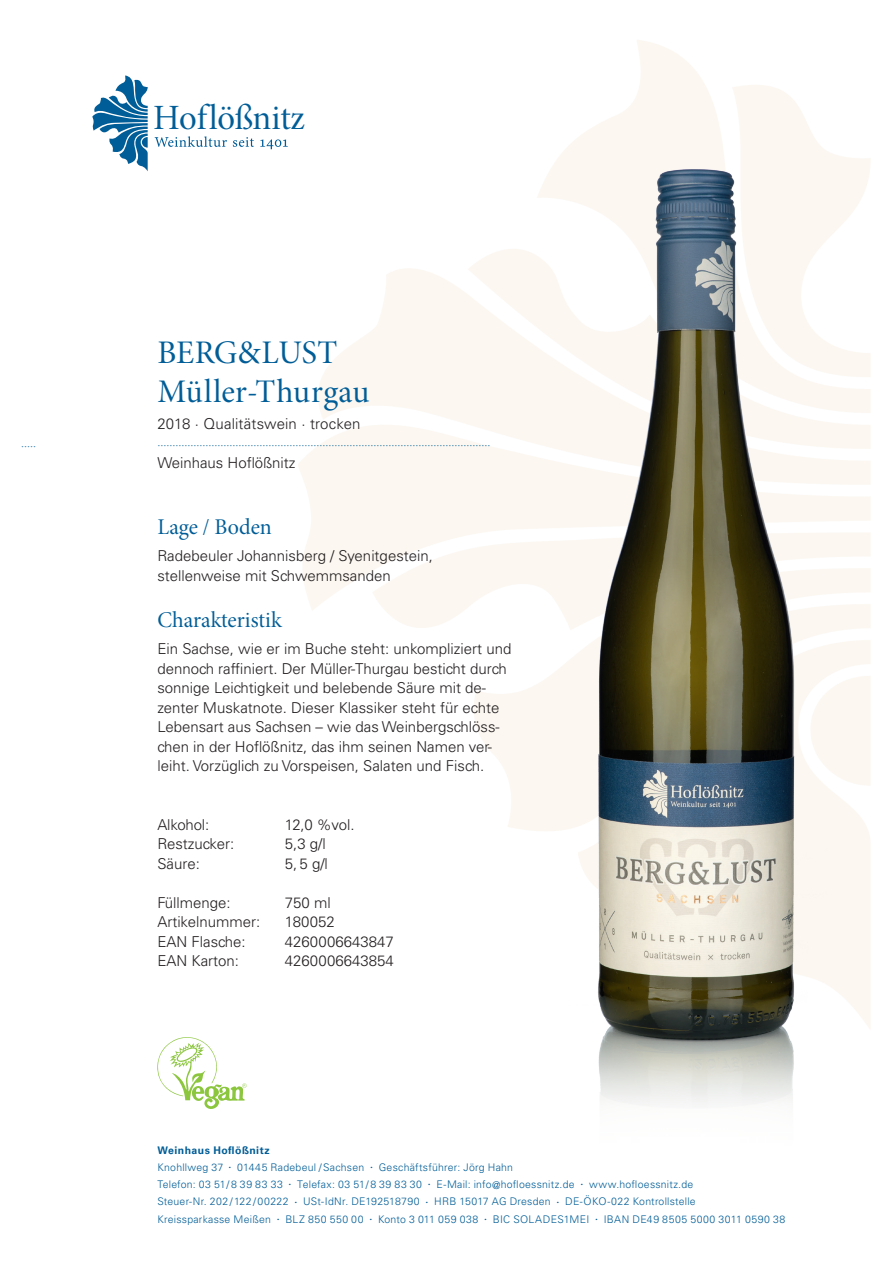
<style>
.page{position:relative;width:893px;height:1263px;background:#fff}
.page>*{position:absolute;margin:0;border:0;box-sizing:border-box;transform-origin:0 0}
.t1{font:35.55px "Minion Pro Subh";letter-spacing:-.005em;color:#005d97}
.t2{font:33px "Minion Pro Subh";letter-spacing:.01em;color:#005d97}
.t3{font:22.5px "Minion Pro Subh";color:#005d97}
.t4{font:300 15px/19.5px "Univers LT Std";color:#231f20}
.t5{font:12px "Times New Roman";color:#005d97}
.t6{font:300 10.5px "Univers LT Std";letter-spacing:.025em;color:#005d97}
.t7{font:700 10.5px "Univers LT Std";letter-spacing:.045em;color:#005d97}
</style>
<div class="page">
<svg style="left:155px;top:136px;width:72px;height:11px"></svg>
<svg style="left:233px;top:137px;width:21px;height:10px"></svg>
<svg style="left:260px;top:139px;width:28px;height:10px"></svg>
<svg style="left:92px;top:75px;width:56px;height:96px"></svg>
<svg style="left:157px;top:1037px;width:90px;height:72px"></svg>
<img style="left:567px;top:104px;width:261px;height:1001px">
<p class="t5" style="left:21px;top:435px;width:16px">.....</p>
<h1 class="t1" style="left:153px;top:95px;width:153px">Hoflößnitz</h1>
<p class="t2" style="left:157px;top:331px;width:182px">BERG&amp;LUST</p>
<p class="t2" style="left:157px;top:371px;width:214px">Müller-Thurgau</p>
<p class="t4" style="left:157px;top:414px;width:205px">2018 · Qualitätswein · trocken</p>
<p class="t4" style="left:157px;top:453px;width:140px">Weinhaus Hoflößnitz</p>
<p class="t5" style="left:157px;top:434px;width:334px">...............................................................................................................</p>
<p class="t3" style="left:157px;top:513px;width:116px">Lage / Boden</p>
<p class="t4" style="left:157px;top:546px;width:277px">Radebeuler Johannisberg / Syenitgestein,</p>
<p class="t4" style="left:157px;top:566px;width:235px">stellenweise mit Schwemmsanden</p>
<p class="t3" style="left:157px;top:606px;width:126px">Charakteristik</p>
<p class="t4" style="left:157px;top:639px;width:356px">Ein Sachse, wie er im Buche steht: unkompliziert und dennoch raffiniert. Der Müller-Thurgau besticht durch sonnige Leichtigkeit und belebende Säure mit de&shy;zenter Muskatnote. Dieser Klassiker steht für echte Lebensart aus Sachsen – wie das Weinbergschlöss&shy;chen in der Hoflößnitz, das ihm seinen Namen ver&shy;leiht. Vorzüglich zu Vorspeisen, Salaten und Fisch.</p>
<p class="t4" style="left:157px;top:815px;width:54px">Alkohol:</p>
<p class="t4" style="left:285px;top:815px;width:71px">12,0 %vol.</p>
<p class="t4" style="left:157px;top:834px;width:78px">Restzucker:</p>
<p class="t4" style="left:285px;top:834px;width:42px">5,3 g/l</p>
<p class="t4" style="left:157px;top:854px;width:44px">Säure:</p>
<p class="t4" style="left:285px;top:854px;width:44px">5, 5 g/l</p>
<p class="t4" style="left:157px;top:893px;width:75px">Füllmenge:</p>
<p class="t4" style="left:285px;top:893px;width:47px">750 ml</p>
<p class="t4" style="left:157px;top:912px;width:105px">Artikelnummer:</p>
<p class="t4" style="left:285px;top:912px;width:51px">180052</p>
<p class="t4" style="left:157px;top:932px;width:90px">EAN Flasche:</p>
<p class="t4" style="left:285px;top:932px;width:111px">4260006643847</p>
<p class="t4" style="left:157px;top:951px;width:83px">EAN Karton:</p>
<p class="t4" style="left:285px;top:951px;width:111px">4260006643854</p>
<p class="t7" style="left:157px;top:1144px;width:114px">Weinhaus Hoflößnitz</p>
<p class="t6" style="left:157px;top:1161px;width:357px">Knohllweg 37 <sup>.</sup> 01445 Radebeul / Sachsen <sup>.</sup> Geschäftsführer: Jörg Hahn</p>
<p class="t6" style="left:157px;top:1178px;width:537px">Telefon: 03 51/ 8 39 83 33 <sup>.</sup> Telefax: 03 51/ 8 39 83 30 <sup>.</sup> E-Mail: info@hofloessnitz.de <sup>.</sup> www.hofloessnitz.de</p>
<p class="t6" style="left:157px;top:1195px;width:540px">Steuer-Nr. 202 /122 / 00222 <sup>.</sup> USt-IdNr. DE192518790 <sup>.</sup> HRB 15017 AG Dresden <sup>.</sup> DE-ÖKO-022 Kontrollstelle</p>
<p class="t6" style="left:157px;top:1212px;width:629px">Kreissparkasse Meißen <sup>.</sup> BLZ 850 550 00 <sup>.</sup> Konto 3 011 059 038 <sup>.</sup> BIC SOLADES1MEI <sup>.</sup> IBAN DE49 8505 5000 3011 0590 38</p>
</div>
